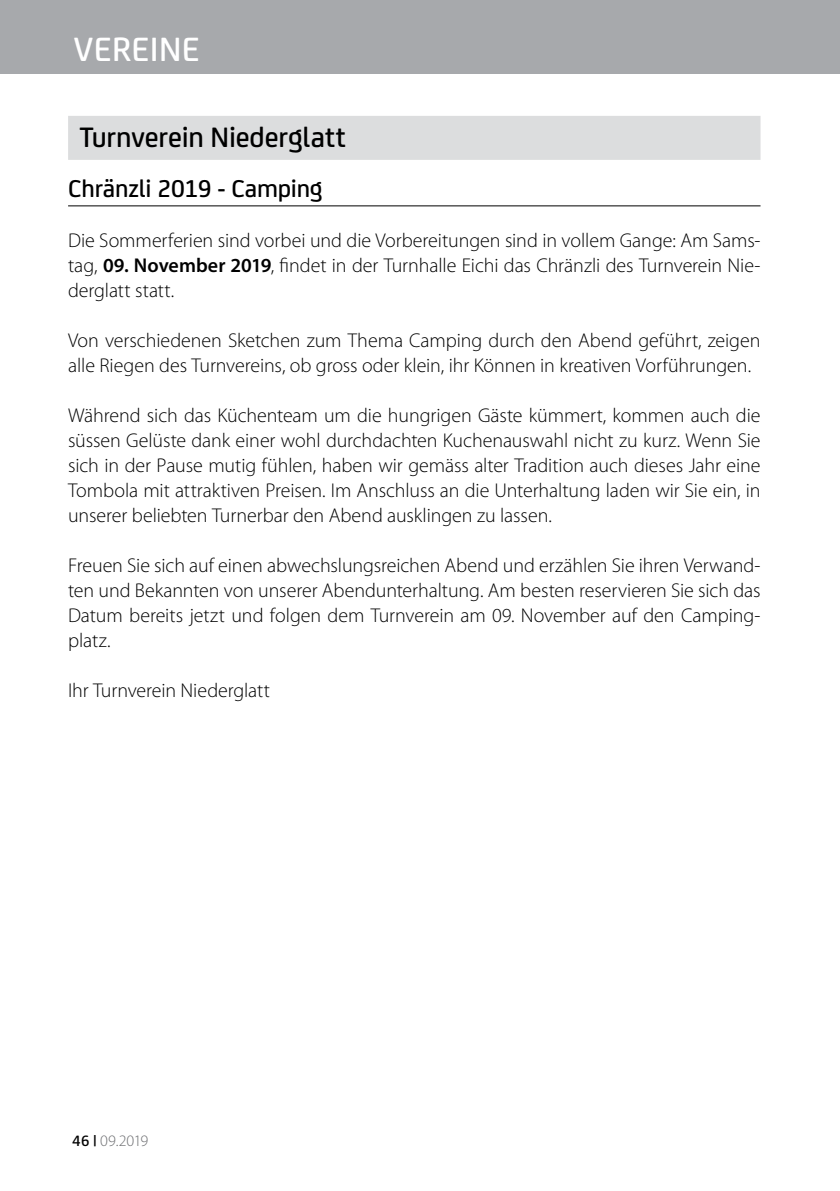
<style>
.page{position:relative;width:840px;height:1191px;background:#fff}
.page>*{position:absolute;margin:0;border:0;box-sizing:border-box;transform-origin:0 0}
.t1{font:500 36px "FS Joey";color:#fff}
.t2{font:500 30px "FS Joey";letter-spacing:-.005em;color:#000}
.t3{font:500 26px "FS Joey";letter-spacing:-.01em;color:#000}
.t4{font:300 20px/25px "Myriad Pro";letter-spacing:-.005em;color:#000;text-align:justify}
.t5{font:300 16px "Myriad Pro";letter-spacing:-.025em;color:#6d6e71}
.s1{font-weight:600}
.s2{font-family:"FS Joey";font-weight:500;color:#000}
</style>
<div class="page">
<div style="left:0;top:0;width:839px;height:74px;background:#a7a9ac"></div>
<div style="left:68px;top:116px;width:692px;height:44px;background:#dcddde"></div>
<hr style="left:68px;top:205px;width:692px;height:1px;background:#000">
<h1 class="t1" style="left:74px;top:23px;width:39px">Vereine</h1>
<h2 class="t2" style="left:79px;top:115px;width:268px">Turnverein Niederglatt</h2>
<h3 class="t3" style="left:68px;top:169px;width:256px">Chränzli 2019 - Camping</h3>
<p class="t4" style="left:68px;top:228px;width:693px">Die Sommerferien sind vorbei und die Vorbereitungen sind in vollem Gange: Am Sams&shy;tag, <span class="s1">09. November 2019</span>, findet in der Turnhalle Eichi das Chränzli des Turnverein Nie&shy;derglatt statt.</p>
<p class="t4" style="left:68px;top:328px;width:693px">Von verschiedenen Sketchen zum Thema Camping durch den Abend geführt, zeigen alle Riegen des Turnvereins, ob gross oder klein, ihr Können in kreativen Vorführungen.</p>
<p class="t4" style="left:68px;top:403px;width:693px">Während sich das Küchenteam um die hungrigen Gäste kümmert, kommen auch die süssen Gelüste dank einer wohl durchdachten Kuchenauswahl nicht zu kurz. Wenn Sie sich in der Pause mutig fühlen, haben wir gemäss alter Tradition auch dieses Jahr eine Tombola mit attraktiven Preisen. I m Anschluss an die U nterhaltung laden wir Sie ein, in unserer beliebten Turnerbar den Abend ausklingen zu lassen.</p>
<p class="t4" style="left:68px;top:553px;width:693px">Freuen Sie sich auf einen abwechslungsreichen Abend und erzählen Sie ihren Verwand&shy;ten und Bekannten von unserer Abendunterhaltung. Am besten reservieren Sie sich das Datum bereits jetzt und folgen dem Turnverein am 09. November auf den Camping&shy;platz.</p>
<p class="t4" style="left:68px;top:678px;width:203px">I hr Turnverein Niederglatt</p>
<p class="t5" style="left:72px;top:1131px;width:78px"><span class="s2">46 |</span> 09.2019</p>
</div>
